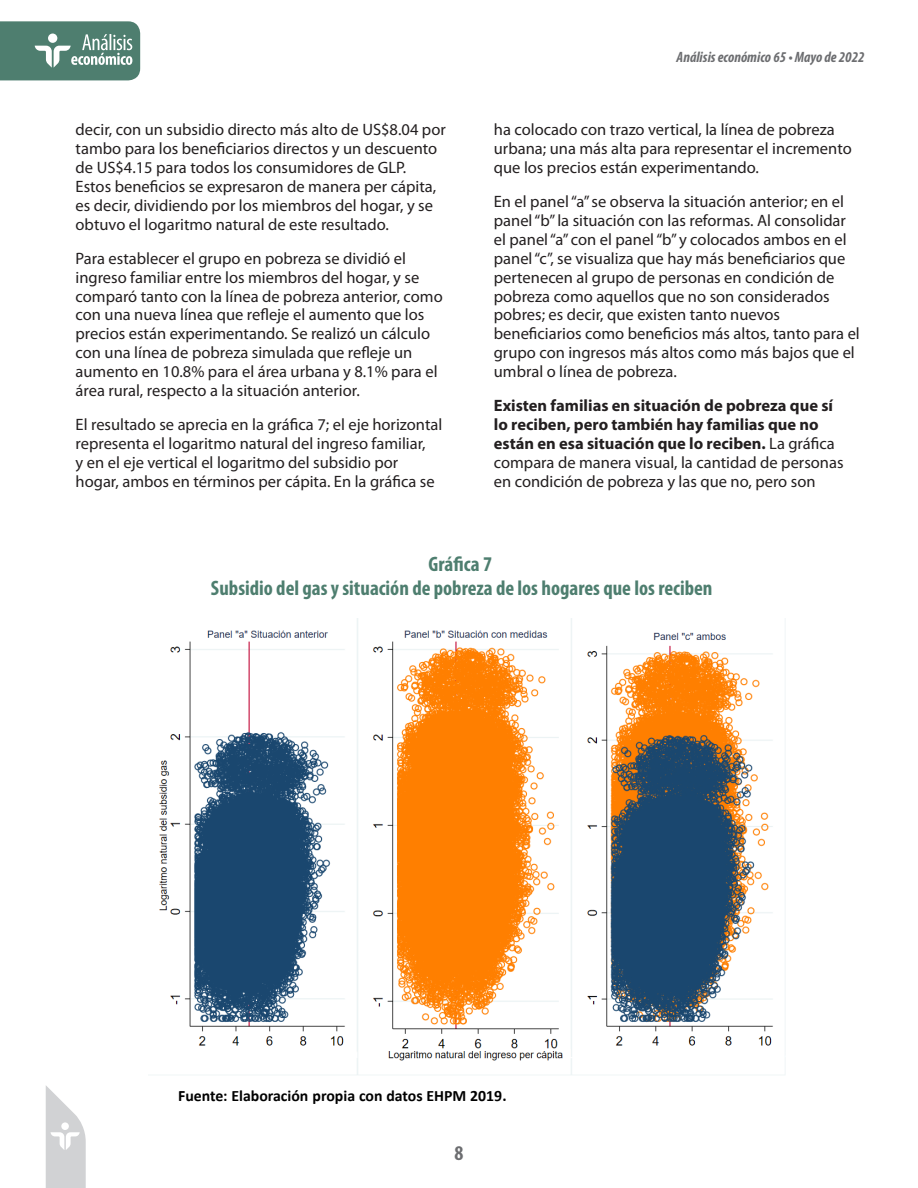
<style>
.page{position:relative;width:918px;height:1188px;background:#fff}
.page>*{position:absolute;margin:0;border:0;box-sizing:border-box;transform-origin:0 0}
.titulo_cuadro-grafic{font:700 condensed 21px/24px "Myriad Pro";color:#4e7e6f;text-align:center}
.t1{font:700 condensed 21px "Myriad Pro";color:#6c6d70}
.t2{font:16.5px/18.9px "Myriad Pro";color:#231f20}
.t3{font:700 16.5px/18.9px "Myriad Pro";color:#231f20}
.t4{font:700 15.75px "Calibri";color:#000}
.t5{font:italic 700 condensed 15px "Myriad Pro";color:#6c6d70}
.s1{font-weight:400}
</style>
<div class="page">
<svg style="left:46px;top:1086px;width:40px;height:102px"></svg>
<svg style="left:0;top:21px;width:140px;height:59px;background:#658e81"></svg>
<img style="left:159px;top:618px;width:626px;height:457px">
<p class="t2" style="left:76px;top:119px;width:372px">decir, con un subsidio directo más alto de US$8.04 por tambo para los beneficiarios directos y un descuento de US$4.15 para todos los consumidores de GLP.<br>Estos beneficios se expresaron de manera per cápita, es decir, dividiendo por los miembros del hogar, y se obtuvo el logaritmo natural de este resultado.</p>
<p class="t2" style="left:76px;top:248px;width:369px">Para establecer el grupo en pobreza se dividió el ingreso familiar entre los miembros del hogar, y se comparó tanto con la línea de pobreza anterior, como con una nueva línea que refleje el aumento que los precios están experimentando. Se realizó un cálculo con una línea de pobreza simulada que refleje un aumento en 10.8% para el área urbana y 8.1% para el área rural, respecto a la situación anterior.</p>
<p class="t2" style="left:76px;top:415px;width:368px">El resultado se aprecia en la gráfica 7; el eje horizontal representa el logaritmo natural del ingreso familiar,<br>y en el eje vertical el logaritmo del subsidio por hogar, ambos en términos per cápita. En la gráfica se</p>
<p class="t5" style="left:677px;top:48px;width:190px">Análisis económico 65 • Mayo de 2022</p>
<p class="t2" style="left:494px;top:119px;width:359px">ha colocado con trazo vertical, la línea de pobreza urbana; una más alta para representar el incremento que los precios están experimentando.</p>
<p class="t2" style="left:494px;top:191px;width:368px">En el panel “a” se observa la situación anterior; en el panel “b” la situación con las reformas. Al consolidar el panel “a” con el panel “b” y colocados ambos en el panel “c”, se visualiza que hay más beneficiarios que pertenecen al grupo de personas en condición de pobreza como aquellos que no son considerados pobres; es decir, que existen tanto nuevos beneficiarios como beneficios más altos, tanto para el grupo con ingresos más altos como más bajos que el umbral o línea de pobreza.</p>
<p class="t3" style="left:494px;top:396px;width:351px">Existen familias en situación de pobreza que sí lo reciben, pero también hay familias que no están en esa situación que lo reciben. <span class="s1">La gráfica compara de manera visual, la cantidad de personas en condición de pobreza y las que no, pero son</span></p>
<p class="titulo_cuadro-grafic" style="left:211px;top:552px;width:503px">Gráfica 7<br>Subsidio del gas y situación de pobreza de los hogares que los reciben</p>
<p class="t4" style="left:178px;top:1084px;width:330px">Fuente: Elaboración propia con datos EHPM 2019.</p>
<p class="t1" style="left:455px;top:1140px;width:10px">8</p>
</div>
